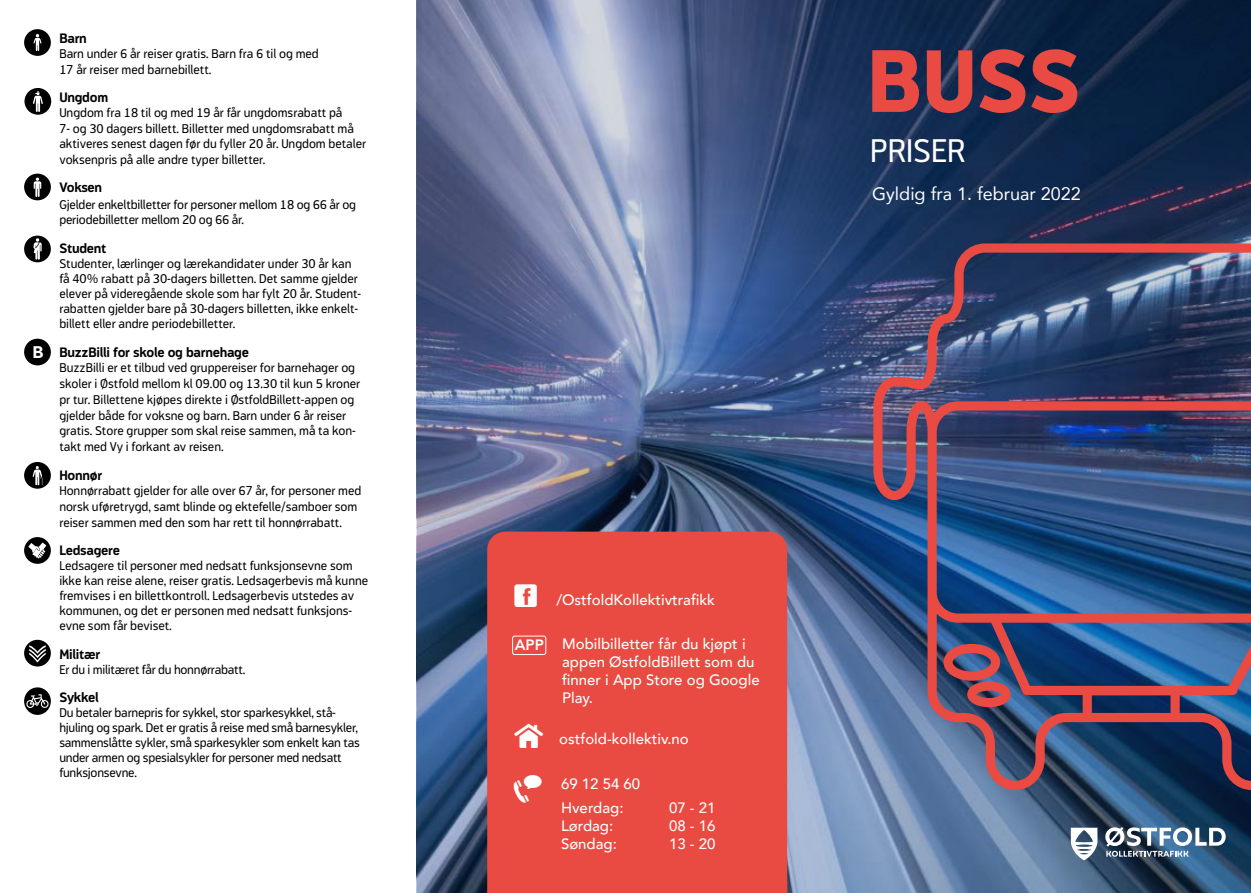
<style>
.page{position:relative;width:1251px;height:893px;background:#fff}
.page>*{position:absolute;margin:0;border:0;box-sizing:border-box;transform-origin:0 0}
.t1{font:42px "Ruter Piktogram Knapper";color:#fff}
.t2{font:37.5px "Ruter Piktogram Knapper";color:#fff}
.t3{font:34.5px "Ruter Piktogram Knapper";color:#fff}
.t4{font:33px "Modus";color:#fff}
.t5{font:18px "Avenir";color:#fff}
.t6{font:900 16.8px "Avenir";color:#fff}
.t7{font:500 15px/18px "Avenir";color:#fff}
.t8{font:800 15px "Avenir";color:#fff}
.t9{font:700 13.5px "Modus";letter-spacing:-.02em;color:#000}
.t10{font:12.75px/15px "Modus";letter-spacing:-.005em;color:#000}
.s1{font-family:"Avenir"}
</style>
<div class="page">
<div style="left:24px;top:236px;width:27px;height:26px;background:#000;border-radius:50%"></div>
<svg style="left:33px;top:238px;width:9px;height:22px"></svg>
<div style="left:24px;top:462px;width:27px;height:27px;background:#000;border-radius:50%"></div>
<svg style="left:33px;top:466px;width:9px;height:19px"></svg>
<div style="left:24px;top:537px;width:27px;height:27px;background:#000;border-radius:50%"></div>
<svg style="left:28px;top:542px;width:18px;height:16px"></svg>
<div style="left:24px;top:640px;width:27px;height:26px;background:#000;border-radius:50%"></div>
<svg style="left:29px;top:645px;width:17px;height:17px"></svg>
<div style="left:24px;top:339px;width:27px;height:26px;background:#000;border-radius:50%"></div>
<div style="left:24px;top:29px;width:27px;height:27px;background:#000;border-radius:50%"></div>
<svg style="left:33px;top:34px;width:9px;height:17px"></svg>
<div style="left:24px;top:88px;width:27px;height:27px;background:#000;border-radius:50%"></div>
<svg style="left:33px;top:91px;width:10px;height:21px"></svg>
<div style="left:24px;top:174px;width:27px;height:26px;background:#000;border-radius:50%"></div>
<svg style="left:34px;top:178px;width:7px;height:19px"></svg>
<div style="left:24px;top:687px;width:27px;height:28px;background:#000;border-radius:50%"></div>
<svg style="left:26px;top:694px;width:23px;height:14px"></svg>
<img style="left:417px;top:0;width:833px;height:893px">
<div style="left:487px;top:532px;width:300px;height:361px;background:#e94a41"></div>
<div style="left:512px;top:636px;width:34px;height:19px;border:1px solid #fff;border-radius:2px"></div>
<svg style="left:1105px;top:827px;width:120px;height:30px"></svg>
<svg style="left:1070px;top:828px;width:27px;height:32px"></svg>
<svg style="left:872px;top:50px;width:46px;height:62px;background:#b84345"></svg>
<svg style="left:926px;top:50px;width:46px;height:63px;background:#9b4048"></svg>
<svg style="left:979px;top:49px;width:98px;height:64px;background:#863842"></svg>
<img style="left:873px;top:243px;width:377px;height:547px">
<svg style="left:943px;top:644px;width:67px;height:63px;background:#814c5f"></svg>
<h3 class="t6" style="left:33px;top:338px;width:12px">B</h3>
<p class="t9" style="left:59px;top:31px;width:29px">Barn</p>
<p class="t10" style="left:59px;top:46px;width:261px;line-height:15.8px">Barn under 6 år reiser gratis. Barn fra 6 til og med<br>1<span class="s1">7</span> år reiser med barnebillett.</p>
<p class="t9" style="left:59px;top:90px;width:50px">Ungdom</p>
<p class="t10" style="left:59px;top:105px;width:308px;line-height:15.5px">Ungdom fra 18 til og med 19 år får ungdomsrabatt på<br><span class="s1">7</span>- og 30 dagers billett. Billetter med ungdomsrabatt må aktiveres senest dagen før du fyller 20 år. Ungdom betaler voksenpris på alle andre typer billetter.</p>
<p class="t9" style="left:59px;top:180px;width:44px">Voksen</p>
<p class="t10" style="left:59px;top:196px;width:298px;line-height:15.8px">Gjelder enkeltbilletter for personer mellom 18 og 66 år og periodebilletter mellom 20 og 66 år.</p>
<p class="t9" style="left:59px;top:241px;width:49px">Student</p>
<p class="t10" style="left:59px;top:256px;width:303px">Studenter, lærlinger og lærekandidater under 30 år kan få 40% rabatt på 30-dagers billetten. Det samme gjelder elever på videregående skole som har fylt 20 år. Student&shy;rabatten gjelder bare på 30-dagers billetten, ikke enkelt&shy;billett eller andre periodebilletter.</p>
<p class="t9" style="left:59px;top:344px;width:191px">BuzzBilli for skole og barnehage</p>
<p class="t10" style="left:59px;top:360px;width:302px;line-height:15.8px">BuzzBilli er et tilbud ved gruppereiser for barnehager og skoler i Østfold mellom kl 09.00 og 13.30 til kun 5 kroner pr tur. Billettene kjøpes direkte i ØstfoldBillett-appen og gjelder både for voksne og barn. Barn under 6 år reiser gratis. Store grupper som skal reise sammen, må ta kon&shy;takt med Vy i forkant av reisen.</p>
<p class="t9" style="left:59px;top:467px;width:44px">Honnør</p>
<p class="t10" style="left:59px;top:483px;width:303px;line-height:15.8px">Honnørrabatt gjelder for alle over 6<span class="s1">7</span> år, for personer med norsk uføretrygd, samt blinde og ektefelle/samboer som reiser sammen med den som har rett til honnørrabatt.</p>
<p class="t9" style="left:59px;top:543px;width:62px">Ledsagere</p>
<p class="t10" style="left:59px;top:558px;width:310px">Ledsagere til personer med nedsatt funksjonsevne som ikke kan reise alene, reiser gratis. Ledsagerbevis må kunne fremvises i en billettkontroll. Ledsagerbevis utstedes av kommunen, og det er personen med nedsatt funksjons&shy;evne som får beviset.</p>
<p class="t9" style="left:59px;top:646px;width:42px">Militær</p>
<p class="t10" style="left:59px;top:662px;width:187px">Er du i militæret får du honnørrabatt.</p>
<p class="t9" style="left:59px;top:690px;width:41px">Sykkel</p>
<p class="t10" style="left:59px;top:705px;width:302px">Du betaler barnepris for sykkel, stor sparkesykkel, stå&shy;hjuling og spark. Det er gratis å reise med små barnesykler, sammenslåtte sykler, små sparkesykler som enkelt kan tas under armen og spesialsykler for personer med nedsatt funksjonsevne.</p>
<h3 class="t4" style="left:870px;top:132px;width:97px">PRISER</h3>
<h3 class="t5" style="left:872px;top:180px;width:210px">Gyldig fra 1. februar 2022</h3>
<h3 class="t3" style="left:512px;top:582px;width:27px">f</h3>
<p class="t8" style="left:514px;top:633px;width:31px">APP</p>
<h2 class="t2" style="left:512px;top:721px;width:34px">a</h2>
<h1 class="t1" style="left:511px;top:769px;width:34px">i</h1>
<p class="t7" style="left:556px;top:589px;width:160px">/OstfoldKollektivtrafikk</p>
<p class="t7" style="left:562px;top:634px;width:199px">Mobilbilletter får du kjøpt i appen ØstfoldBillett som du finner i App Store og Google<br>Play.</p>
<p class="t7" style="left:559px;top:729px;width:131px">ostfold-kollektiv.no</p>
<p class="t7" style="left:561px;top:771px;width:81px;line-height:24px">69 12 54 60<br>Hverdag:</p>
<p class="t7" style="left:669px;top:798px;width:48px">07 - 21</p>
<p class="t7" style="left:561px;top:816px;width:54px">Lørdag:</p>
<p class="t7" style="left:669px;top:816px;width:48px">08 - 16</p>
<p class="t7" style="left:561px;top:834px;width:57px">Søndag:</p>
<p class="t7" style="left:669px;top:834px;width:48px">13 - 20</p>
</div>
